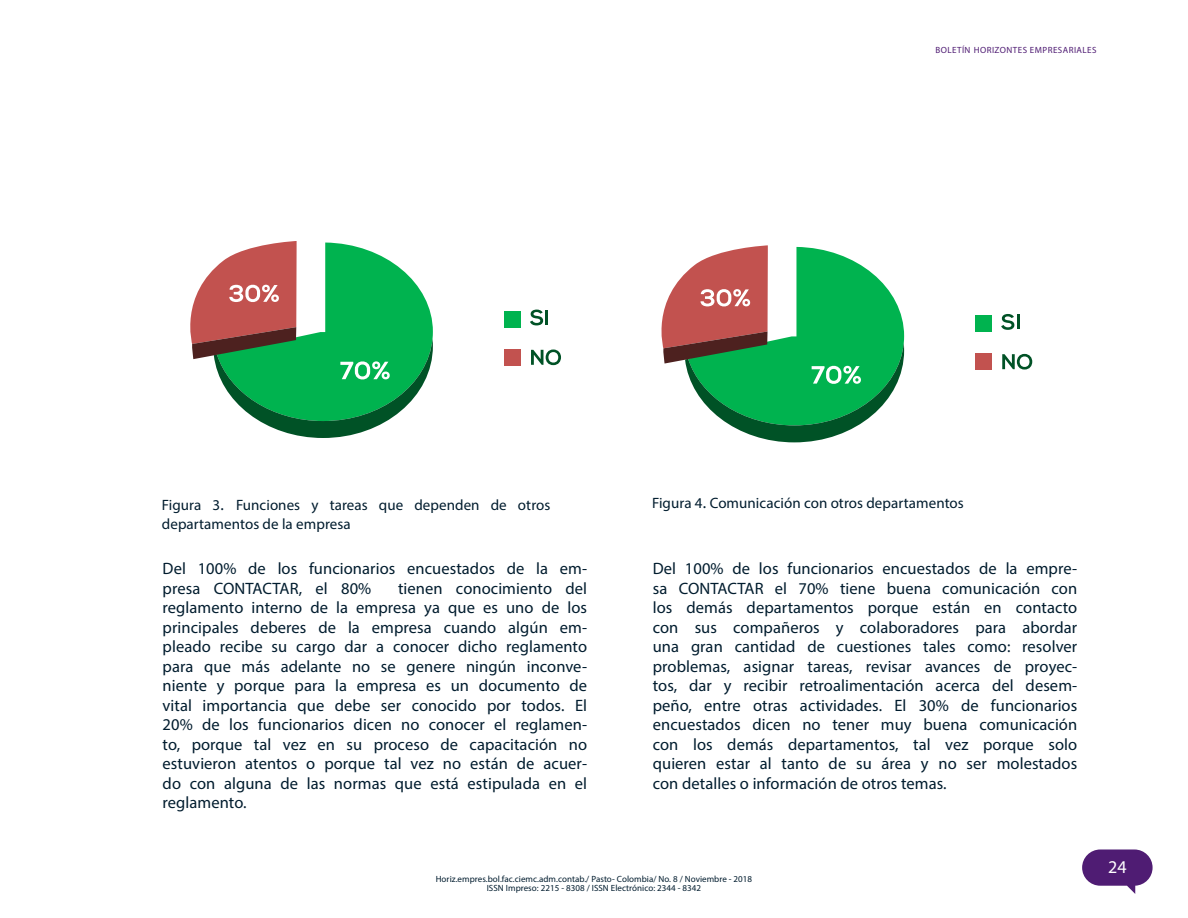
<style>
.page{position:relative;width:1188px;height:918px;background:#fff}
.page>*{position:absolute;margin:0;border:0;box-sizing:border-box;transform-origin:0 0}
.t1{font:18px "Myriad Pro";color:#fff}
.caja_de_tx{font:16.5px/19.5px "Myriad Pro";letter-spacing:.005em;color:#001c2e;text-align:justify}
.caja_de_tx-2{font:15px/19.5px "Myriad Pro";letter-spacing:.005em;color:#001c2e}
.t2{font:9px/9px "Myriad Pro";letter-spacing:.005em;color:#001c2e;text-align:center}
.t3{font:9px "Myriad Pro";letter-spacing:.05em;color:#4f1c73}
.s1{font-size:16.5px}
</style>
<div class="page">
<div style="left:1082px;top:849px;width:71px;height:37px;background:#4f1c73;border-radius:18px"></div>
<svg style="left:531px;top:350px;width:30px;height:15px"></svg>
<svg style="left:530px;top:310px;width:13px;height:15px"></svg>
<hr style="left:545px;top:310px;width:3px;height:15px;background:#005226">
<div style="left:505px;top:311px;width:16px;height:16px;background:#00b34f"></div>
<div style="left:505px;top:349px;width:16px;height:16px;background:#c2524f"></div>
<svg style="left:190px;top:241px;width:243px;height:197px"></svg>
<svg style="left:1002px;top:354px;width:30px;height:16px"></svg>
<svg style="left:1001px;top:314px;width:13px;height:16px"></svg>
<hr style="left:1017px;top:314px;width:3px;height:15px;background:#005226">
<div style="left:976px;top:316px;width:16px;height:16px;background:#00b34f"></div>
<div style="left:976px;top:354px;width:16px;height:16px;background:#c2524f"></div>
<svg style="left:661px;top:245px;width:243px;height:197px"></svg>
<p class="t3" style="left:935px;top:44px;width:163px">BOLETÍN HORIZONTES EMPRESARIALES</p>
<p class="caja_de_tx-2" style="left:162px;top:495px;width:390px">Figura 3<span class="s1">.</span> Funciones y tareas que dependen de otros departamentos de la empresa</p>
<p class="caja_de_tx-2" style="left:652px;top:493px;width:313px">Figura 4<span class="s1">.</span> Comunicación con otros departamentos</p>
<p class="caja_de_tx" style="left:163px;top:559px;width:426px">Del 100% de los funcionarios encuestados de la em&shy;presa CONTACTAR, el 80%</p>
<p class="caja_de_tx" style="left:653px;top:559px;width:426px">Del 100% de los funcionarios encuestados de la empre&shy;sa CONTACTAR el 70% tiene buena comunicación con los demás departamentos porque están en contacto con sus compañeros y colaboradores para abordar una gran cantidad de cuestiones tales como: resolver problemas, asignar tareas, revisar avances de proyec&shy;tos, dar y recibir retroalimentación acerca del desem&shy;peño, entre otras actividades. El 30% de funcionarios encuestados dicen no tener muy buena comunicación con los demás departamentos, tal vez porque solo quieren estar al tanto de su área y no ser molestados con detalles o información de otros temas.</p>
<p class="caja_de_tx" style="left:163px;top:578px;width:426px;text-indent:235px">tienen conocimiento del reglamento interno de la empresa ya que es uno de los principales deberes de la empresa cuando algún em&shy;pleado recibe su cargo dar a conocer dicho reglamento para que más adelante no se genere ningún inconve&shy;niente y porque para la empresa es un documento de vital importancia que debe ser conocido por todos. El 20% de los funcionarios dicen no conocer el reglamen&shy;to, porque tal vez en su proceso de capacitación no estuvieron atentos o porque tal vez no están de acuer&shy;do con alguna de las normas que está estipulada en el reglamento.</p>
<p class="t2" style="left:436px;top:874px;width:318px">Horiz.empres.bol.fac.ciemc.adm.contab./ Pasto- Colombia/ No. 8 / Noviembre - 2018<br>ISSN Impreso: 2215 - 8308 / ISSN Electrónico: 2344 - 8342</p>
<p class="t1" style="left:1108px;top:856px;width:20px">24</p>
</div>
